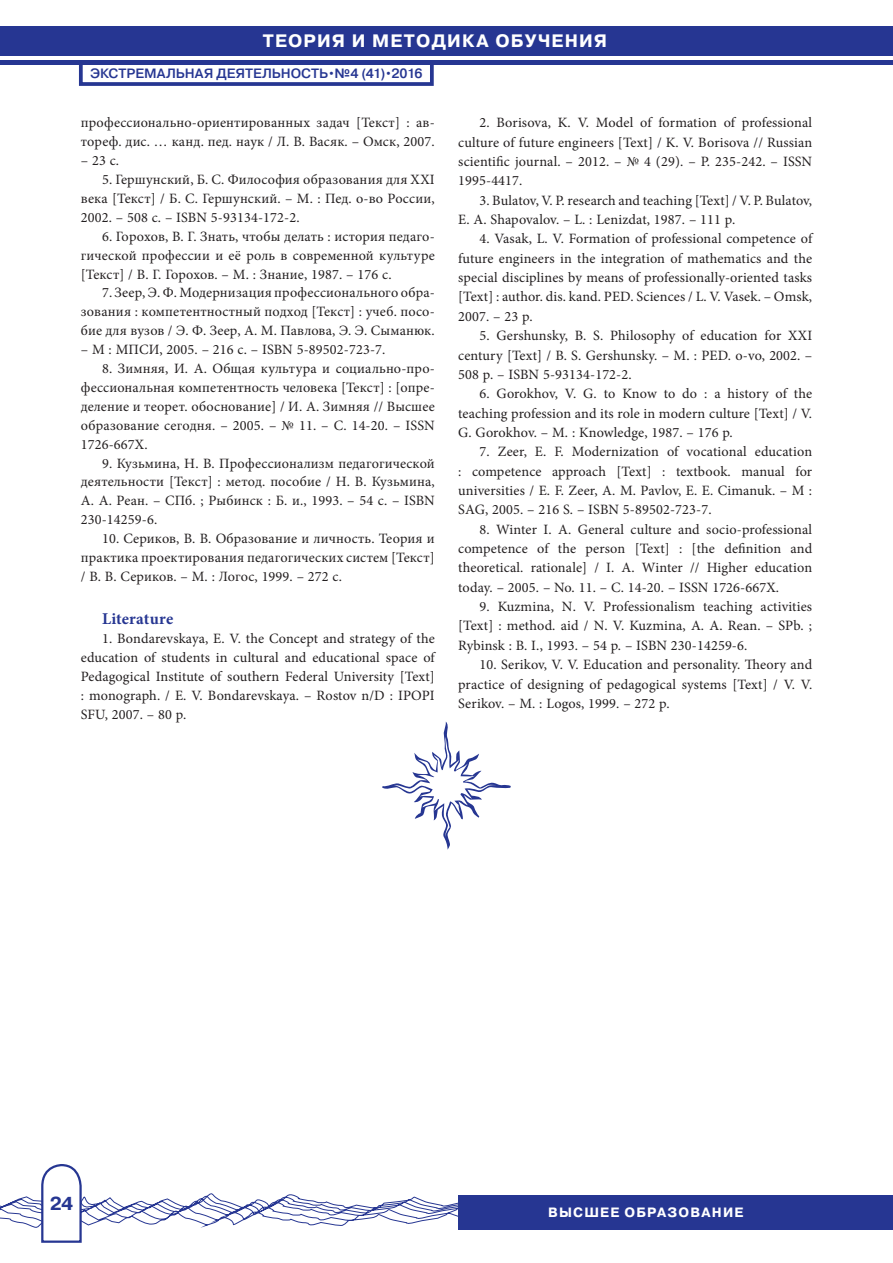
<style>
.page{position:relative;width:893px;height:1263px;background:#fff}
.page>*{position:absolute;margin:0;border:0;box-sizing:border-box;transform-origin:0 0}
.t1{font:700 18.75px "Pragmatica";color:#263692}
.t2{font:700 18px "Pragmatica";letter-spacing:.06em;color:#fff}
.TEXT{font:700 16.5px "Minion Pro";letter-spacing:.005em;color:#263692}
.Literatura_text{font:14.25px/19.4px "Minion Pro";letter-spacing:.01em;color:#231f20;text-align:justify}
.t3{font:500 13.5px "Pragmatica";color:#263692}
.t4{font:700 13.5px "Pragmatica";letter-spacing:.085em;color:#fff}
</style>
<div class="page">
<div style="left:0;top:26px;width:893px;height:30px;background:#263692"></div>
<hr style="left:0;top:61px;width:893px;height:4px;background:#263692">
<svg style="left:0;top:1165px;width:893px;height:78px"></svg>
<div style="left:458px;top:1195px;width:435px;height:34px;background:#263692"></div>
<div style="left:0;top:1242px;width:21px;height:21px;background:#fff"></div>
<div style="left:79px;top:61px;width:355px;height:25px;border:4px solid #263692"></div>
<svg style="left:382px;top:722px;width:129px;height:128px"></svg>
<p class="t2" style="left:263px;top:29px;width:346px">ТЕОРИЯ И МЕТОДИКА ОБУЧЕНИЯ</p>
<p class="t3" style="left:90px;top:65px;width:334px">ЭКСТРЕМАЛЬНАЯ ДЕЯТЕЛЬНОСТЬ•№4 (41)•2016</p>
<p class="Literatura_text" style="left:81px;top:113px;width:355px;line-height:18.9px">профессионально-ориентированных задач [Текст] : ав‑ тореф. дис. … канд. пед. наук / Л. В. Васяк. – Омск, 2007.</p>
<p class="Literatura_text" style="left:81px;top:151px;width:40px">– 23 с.</p>
<p class="Literatura_text" style="left:81px;top:170px;width:355px;line-height:18.9px;text-indent:21px">5. Гершунский, Б. С. Философия образования для XXI века [Текст] / Б. С. Гершунский. – М. : Пед. о-во России, 2002. – 508 с. – ISBN 5-93134-172-2.</p>
<p class="Literatura_text" style="left:81px;top:227px;width:356px;line-height:18.9px;text-indent:21px">6. Горохов, В. Г. Знать, чтобы делать : история педаго‑ гической профессии и её роль в современной культуре [Текст] / В. Г. Горохов. – М. : Знание, 1987. – 176 с.</p>
<p class="Literatura_text" style="left:81px;top:283px;width:355px;line-height:18.9px;text-indent:21px">7. Зеер, Э. Ф. Модернизация профессионального обра‑ зования : компетентностный подход [Текст] : учеб. посо‑ бие для вузов / Э. Ф. Зеер, А. М. Павлова, Э. Э. Сыманюк.</p>
<p class="Literatura_text" style="left:81px;top:340px;width:306px">– М : МПСИ, 2005. – 216 с. – ISBN 5-89502-723-7.</p>
<p class="Literatura_text" style="left:81px;top:359px;width:355px;line-height:18.9px;text-indent:21px">8. Зимняя, И. А. Общая культура и социально-про‑ фессиональная компетентность человека [Текст] : [опре‑ деление и теорет. обоснование] / И. А. Зимняя // Высшее образование сегодня. – 2005. – № 11. – C. 14-20. – ISSN 1726-667Х.</p>
<p class="Literatura_text" style="left:81px;top:454px;width:356px;line-height:18.9px;text-indent:21px">9. Кузьмина, Н. В. Профессионализм педагогической деятельности [Текст] : метод. пособие / Н. В. Кузьмина, А. А. Реан. – СПб. ; Рыбинск : Б. и., 1993. – 54 с. – ISBN 230-14259-6.</p>
<p class="Literatura_text" style="left:81px;top:529px;width:355px;line-height:18.9px;text-indent:21px">10. Сериков, В. В. Образование и личность. Теория и практика проектирования педагогических систем [Текст] / В. В. Сериков. – М. : Логос, 1999. – 272 с.</p>
<p class="TEXT" style="left:102px;top:607px;width:73px">Literature</p>
<p class="Literatura_text" style="left:81px;top:629px;width:356px;line-height:18.9px;text-indent:21px">1. Bondarevskaya, E. V. the Concept and strategy of the education of students in cultural and educational space of Pedagogical Institute of southern Federal University [Text] : monograph. / E. V. Bondarevskaya. – Rostov n/D : IPOPI SFU, 2007. – 80 p.</p>
<p class="Literatura_text" style="left:458px;top:113px;width:356px;text-indent:21px">2. Borisova, K. V. Model of formation of professional culture of future engineers [Text] / K. V. Borisova // Russian scientific journal. – 2012. – № 4 (29). – P. 235-242. – ISSN 1995-4417.</p>
<p class="Literatura_text" style="left:458px;top:191px;width:356px;text-indent:21px">3. Bulatov, V. P. research and teaching [Text] / V. P. Bulatov,<br>E. A. Shapovalov. – L. : Lenizdat, 1987. – 111 p.</p>
<p class="Literatura_text" style="left:458px;top:229px;width:356px;text-indent:21px">4. Vasak, L. V. Formation of professional competence of future engineers in the integration of mathematics and the special disciplines by means of professionally-oriented tasks [Text] : author. dis. kand. PED. Sciences / L. V. Vasek. – Omsk, 2007. – 23 p.</p>
<p class="Literatura_text" style="left:458px;top:326px;width:356px;text-indent:21px">5. Gershunsky, B. S. Philosophy of education for XXI century [Text] / B. S. Gershunsky. – M. : PED. o-vo, 2002. – 508 p. – ISBN 5-93134-172-2.</p>
<p class="Literatura_text" style="left:458px;top:384px;width:355px;text-indent:21px">6. Gorokhov, V. G. to Know to do : a history of the teaching profession and its role in modern culture [Text] / V.<br>G. Gorokhov. – M. : Knowledge, 1987. – 176 p.</p>
<p class="Literatura_text" style="left:458px;top:442px;width:355px;text-indent:21px">7. Zeer, E. F. Modernization of vocational education : competence approach [Text] : textbook. manual for universities / E. F. Zeer, A. M. Pavlov, E. E. Cimanuk. – M :<br>SAG, 2005. – 216 S. – ISBN 5-89502-723-7.</p>
<p class="Literatura_text" style="left:458px;top:519px;width:356px;text-indent:21px">8. Winter I. A. General culture and socio-professional competence of the person [Text] : [the definition and theoretical. rationale] / I. A. Winter // Higher education today. – 2005. – No. 11. – C. 14-20. – ISSN 1726-667Х.</p>
<p class="Literatura_text" style="left:458px;top:597px;width:355px;text-indent:21px">9. Kuzmina, N. V. Professionalism teaching activities [Text] : method. aid / N. V. Kuzmina, A. A. Rean. – SPb. ; Rybinsk : B. I., 1993. – 54 p. – ISBN 230-14259-6.</p>
<p class="Literatura_text" style="left:458px;top:655px;width:356px;text-indent:21px">10. Serikov, V. V. Education and personality. Theory and practice of designing of pedagogical systems [Text] / V. V.<br>Serikov. – M. : Logos, 1999. – 272 p.</p>
<h1 class="t1" style="left:50px;top:1191px;width:25px">24</h1>
<p class="t4" style="left:548px;top:1203px;width:197px">ВЫСШЕЕ ОБРАЗОВАНИЕ</p>
</div>
